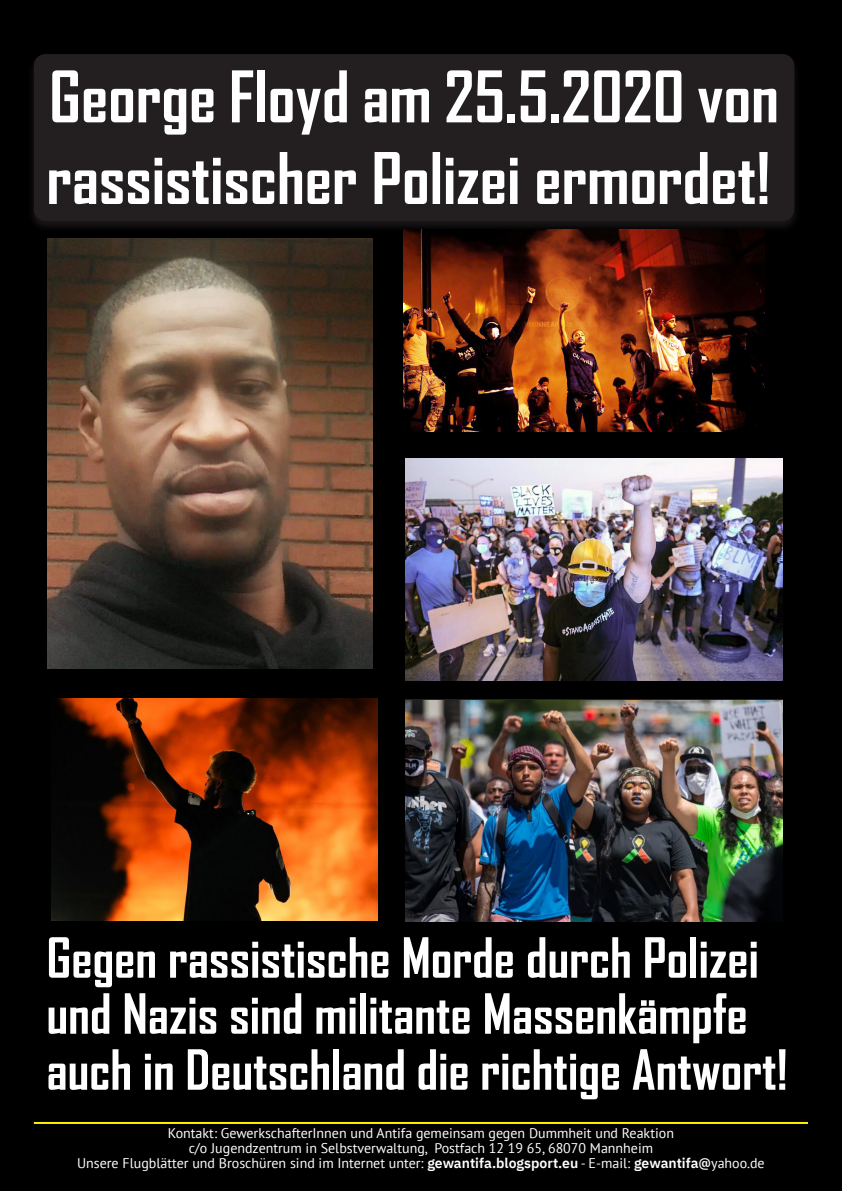
<style>
.page{position:relative;width:842px;height:1191px;background:#000}
.page>*{position:absolute;margin:0;border:0;box-sizing:border-box;transform-origin:0 0}
.Parole{font:700 68px "Agency FB";color:#fff}
.Parole-2{font:700 53px/56px "Agency FB";color:#fff}
.Impresium_weiss{font:14px/15.1px "PT Sans";color:#fff;text-align:center}
.s1{font-family:"IBM Plex Sans";font-weight:600}
</style>
<div class="page">
<img style="left:51px;top:698px;width:326px;height:222px">
<div style="left:27px;top:52px;width:775px;height:182px;background:#231f20;opacity:.75"></div>
<div style="left:34px;top:54px;width:760px;height:167px;background:#231f20;border-radius:11px"></div>
<svg style="left:49px;top:152px;width:719px;height:52px"></svg>
<img style="left:406px;top:700px;width:377px;height:221px">
<img style="left:406px;top:459px;width:377px;height:221px">
<img style="left:404px;top:229px;width:360px;height:203px">
<hr style="left:34px;top:1122px;width:774px;height:2px;background:#fff101">
<img style="left:48px;top:238px;width:325px;height:430px">
<p class="Parole" style="left:49px;top:55px;width:731px">George Floyd am 25.5.2020 von</p>
<p class="Parole-2" style="left:46px;top:928px;width:743px">Gegen rassistische Morde durch Polizei und Nazis sind militante Massenkämpfe auch in Deutschland die richtige Antwort!</p>
<p class="Impresium_weiss" style="left:77px;top:1125px;width:689px">Kontakt: GewerkschafterInnen und Antifa gemeinsam gegen Dummheit und Reaktion<br>c/o Jugendzentrum in Selbstverwaltung, Postfach 12 19 65, 68070 Mannheim<br>Unsere Flugblätter und Broschüren sind im Internet unter: <span class="s1">gewantifa.blogsport.eu</span> - E-mail: <span class="s1">gewantifa@</span>yahoo.de</p>
</div>
